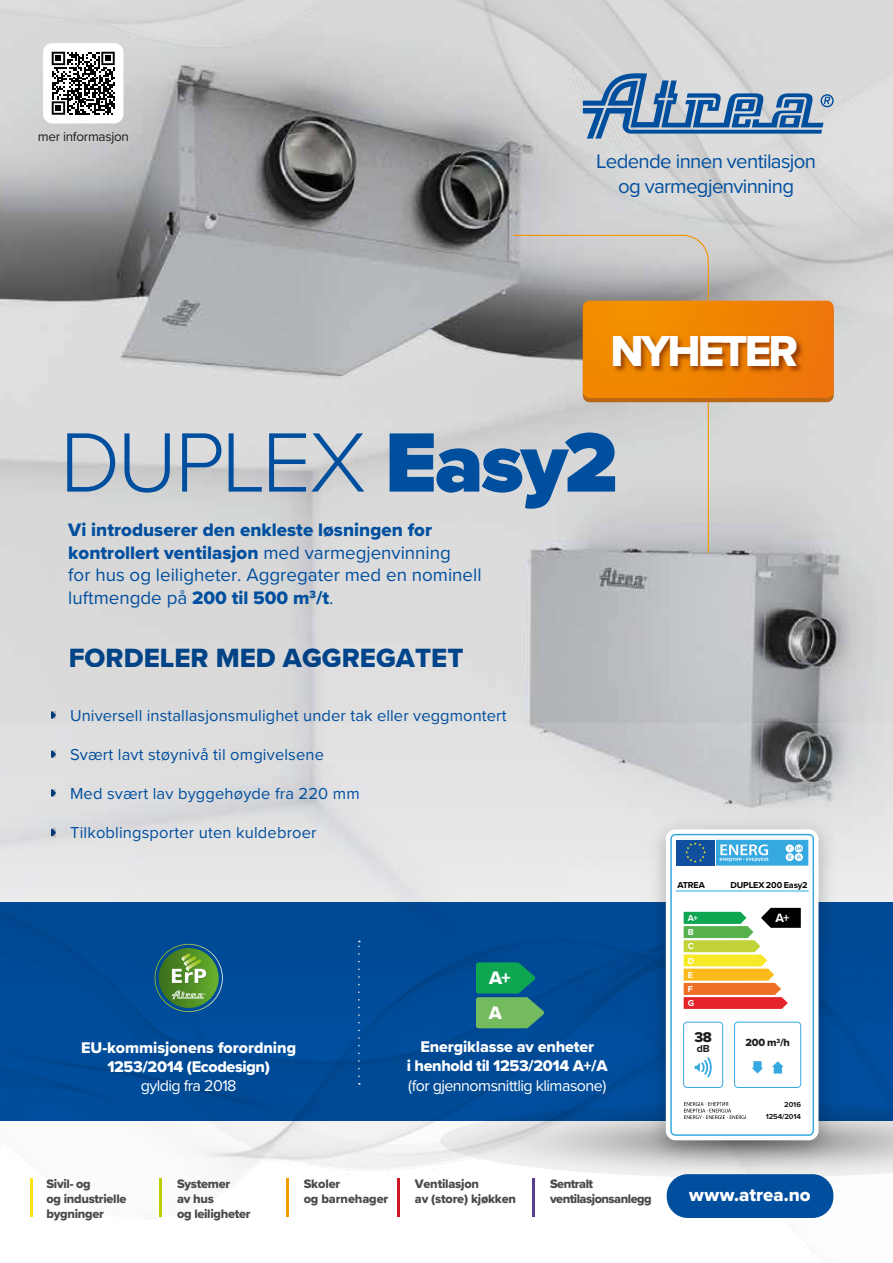
<style>
.page{position:relative;width:893px;height:1263px;background:#fff}
.page>*{position:absolute;margin:0;border:0;box-sizing:border-box;transform-origin:0 0}
.t1{font:300 87.3px "Proxima Nova";letter-spacing:-.035em;color:#004f9f}
.t2{font:45px "Proxima Nova Extrabld";letter-spacing:-.065em;color:#fff}
.t3{font:27.45px "Proxima Nova Extrabld";color:#004f9f}
.t4{font:20.4px/24.5px "Proxima Nova";letter-spacing:-.03em;color:#004f9f;text-align:center}
.t5{font:18.75px/22.5px "Proxima Nova Extrabld";color:#004f9f}
.t6{font:18.75px/22.5px "Proxima Nova";color:#004f9f}
.t7{font:18.75px/34.8px "Proxima Nova Extrabld";color:#fff}
.t8{font:16.5px "Proxima Nova";letter-spacing:.01em;color:#004f9f}
.t9{font:16.05px/19.4px "Proxima Nova Extrabld";letter-spacing:-.01em;color:#fff;text-align:center}
.t10{font:16.05px "Proxima Nova";letter-spacing:-.035em;color:#fff}
.t11{font:14.7px "Proxima Nova Extrabld";color:#1d1d1b}
.t12{font:13.5px "Proxima Nova";letter-spacing:-.02em;color:#1d1d1b}
.t13{font:12.75px/15.3px "Proxima Nova Extrabld";letter-spacing:-.02em;color:#4a4a49}
.t14{font:12.75px/15.3px "Proxima Nova Extrabld";letter-spacing:-.04em;color:#4a4a49}
.t15{font:700 12.6px "Proxima Nova";color:#fff}
.t16{font:10.8px "Proxima Nova Extrabld";color:#1d1d1b}
.t17{font:700 10.5px "Proxima Nova";color:#1d1d1b}
.t18{font:700 9px "Proxima Nova";letter-spacing:-.02em;color:#010101}
.t19{font:700 9px/14.1px "Proxima Nova";color:#fff}
.t20{font:700 7.5px/12px "Proxima Nova";letter-spacing:-.02em;color:#1d1d1b;text-align:right}
.s1{font-weight:900}
.s2{font-family:"Proxima Nova"}
.s3{font-family:"Proxima Nova Extrabld"}
</style>
<div class="page">
<img style="left:0;top:317px;width:893px;height:393px">
<img style="left:0;top:710px;width:893px;height:552px">
<img style="left:0;top:0;width:893px;height:317px">
<svg style="left:513px;top:234px;width:196px;height:320px;background:#c0bfbf"></svg>
<div style="left:583px;top:305px;width:251px;height:97px;background:#ba6716;border-radius:7px"></div>
<svg style="left:583px;top:301px;width:251px;height:97px;background:#f08204"></svg>
<img style="left:607px;top:325px;width:201px;height:69px">
<svg style="left:583px;top:73px;width:251px;height:66px;background:#8ba7c3"></svg>
<svg style="left:51px;top:711px;width:5px;height:8px"></svg>
<svg style="left:51px;top:751px;width:5px;height:7px"></svg>
<svg style="left:51px;top:789px;width:5px;height:8px"></svg>
<svg style="left:51px;top:829px;width:5px;height:7px"></svg>
<div style="left:43px;top:43px;width:80px;height:80px;background:#fff;border-radius:9px"></div>
<div style="left:0;top:902px;width:893px;height:218px;background:#004a96"></div>
<svg style="left:476px;top:962px;width:68px;height:66px"></svg>
<svg style="left:155px;top:944px;width:68px;height:68px"></svg>
<svg style="left:440px;top:1103px;width:453px;height:75px"></svg>
<img style="left:640px;top:808px;width:204px;height:362px">
<div style="left:666px;top:829px;width:152px;height:311px;background:#fff;border-radius:10px"></div>
<svg style="left:670px;top:834px;width:144px;height:302px"></svg>
<svg style="left:358px;top:941px;width:2px;height:135px"></svg>
<hr style="left:30px;top:1179px;width:2px;height:38px;background:#fbe216">
<hr style="left:286px;top:1179px;width:3px;height:38px;background:#f59c00">
<hr style="left:398px;top:1179px;width:2px;height:38px;background:#ce162b">
<hr style="left:160px;top:1179px;width:2px;height:38px;background:#bccf00">
<hr style="left:533px;top:1179px;width:2px;height:38px;background:#573d90">
<div style="left:667px;top:1174px;width:166px;height:44px;background:#004f9f;border-radius:21px"></div>
<svg style="left:52px;top:52px;width:63px;height:63px"></svg>
<p class="t12" style="left:38px;top:127px;width:93px">mer informasjon</p>
<p class="t4" style="left:596px;top:148px;width:222px">Ledende innen ventilasjon og varmegjenvinning</p>
<h2 class="t2" style="left:611px;top:318px;width:189px">NYHETER</h2>
<h1 class="t1" style="left:60px;top:397px;width:559px">DUPLEX <span class="s1">Easy2</span></h1>
<p class="t5" style="left:68px;top:519px;width:384px">Vi introduserer den enkleste løsningen for kontrollert ventilasjon <span class="s2">med varmegjenvinning</span></p>
<p class="t6" style="left:68px;top:563px;width:415px">for hus og leiligheter. Aggregater med en nominell luftmengde på <span class="s3">200 til 500 m</span><sup>3</sup><span class="s3">/t</span>.</p>
<h3 class="t3" style="left:69px;top:637px;width:396px">FORDELER MED AGGREGATET</h3>
<p class="t8" style="left:70px;top:703px;width:438px">Universell installasjonsmulighet under tak eller veggmontert</p>
<p class="t8" style="left:70px;top:742px;width:255px">Svært lavt støynivå til omgivelsene</p>
<p class="t8" style="left:70px;top:781px;width:291px">Med svært lav byggehøyde fra 220 mm</p>
<p class="t8" style="left:70px;top:820px;width:248px">Tilkoblingsporter uten kuldebroer</p>
<p class="t9" style="left:81px;top:1037px;width:217px">EU-kommisjonens forordning<br>1253/2014 (Ecodesign)</p>
<p class="t10" style="left:141px;top:1074px;width:97px">gyldig fra 2018</p>
<p class="t7" style="left:489px;top:960px;width:23px">A+<br>A</p>
<p class="t9" style="left:407px;top:1037px;width:202px">Energiklasse av enheter<br>i henhold til 1253/2014 A+/A</p>
<p class="t10" style="left:408px;top:1073px;width:200px">(for gjennomsnittlig klimasone)</p>
<p class="t13" style="left:47px;top:1175px;width:81px">Sivil- og<br>og industrielle bygninger</p>
<p class="t13" style="left:304px;top:1176px;width:86px">Skoler<br>og barnehager</p>
<p class="t13" style="left:415px;top:1175px;width:103px">Ventilasjon<br>av (store) kjøkken</p>
<p class="t14" style="left:550px;top:1175px;width:103px">Sentralt ventilasjonsanlegg</p>
<p class="t13" style="left:177px;top:1175px;width:75px">Systemer<br>av hus<br>og leiligheter</p>
<p class="t18" style="left:677px;top:878px;width:29px">ATREA</p>
<p class="t18" style="left:730px;top:878px;width:79px">DUPLEX 200 Easy2</p>
<p class="t19" style="left:688px;top:911px;width:12px">A+<br>B<br>C<br>D<br>E<br>F<br>G</p>
<p class="t15" style="left:775px;top:908px;width:16px">A+</p>
<p class="t11" style="left:694px;top:1026px;width:19px">38</p>
<p class="t17" style="left:697px;top:1041px;width:14px">dB</p>
<p class="t16" style="left:745px;top:1034px;width:46px">200 m<sup>3</sup>/h</p>
<p class="t20" style="left:766px;top:1098px;width:37px">2016<br>1254/2014</p>
<p class="t7" style="left:689px;top:1177px;width:123px">www.atrea.no</p>
</div>
